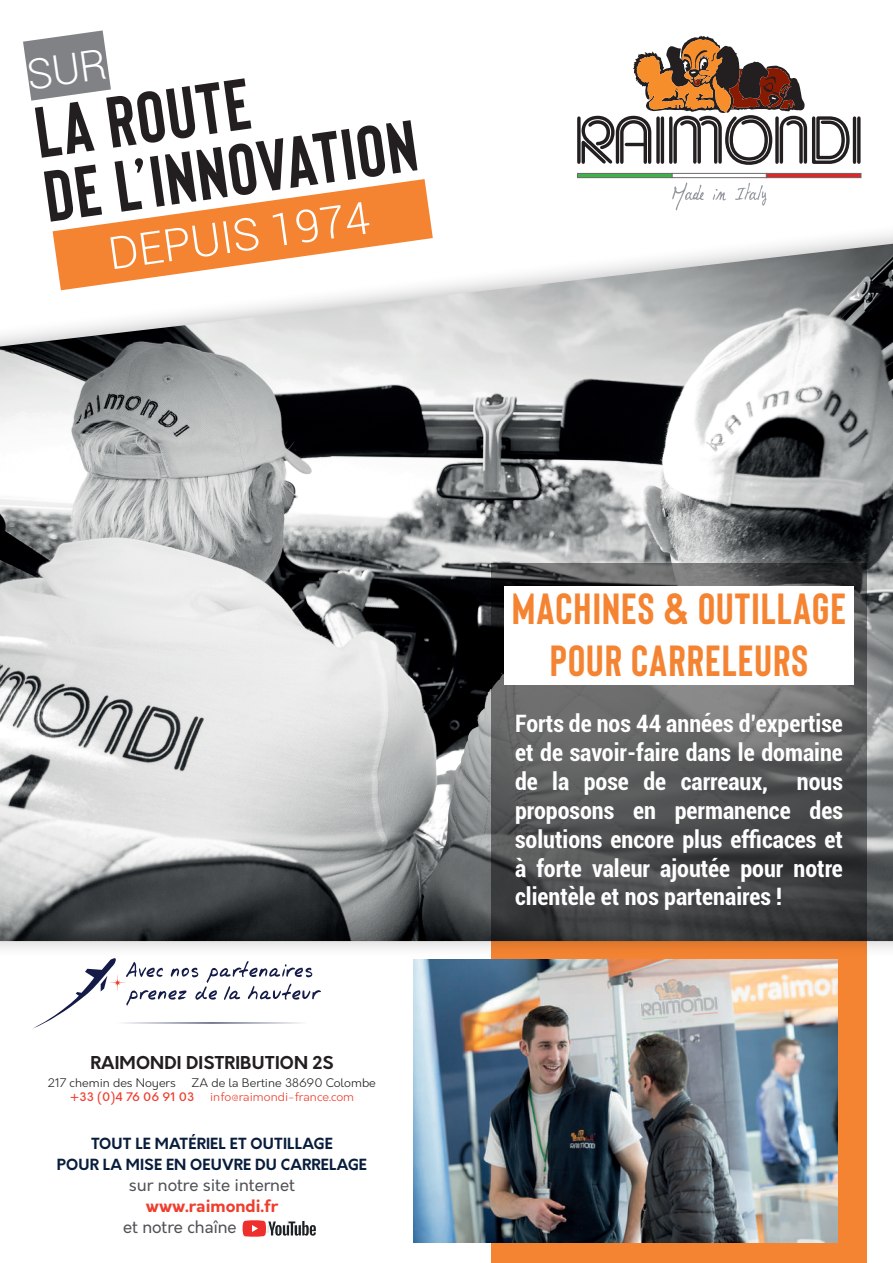
<style>
.page{position:relative;width:893px;height:1263px;background:#fff}
.page>*{position:absolute;margin:0;border:0;box-sizing:border-box;transform-origin:0 0}
.t1{font:700 72px/64.5px "Bison";color:#231f20}
.t2{font:300 45px "Roboto";color:#fff}
.t3{font:700 43.5px/52.2px "Bison";letter-spacing:.025em;color:#f58432;text-align:center}
.t4{font:700 condensed 24px/28.8px "Roboto";color:#fff;text-align:justify}
.t5{font:700 17.25px "Orkney";letter-spacing:.01em;color:#231f20}
.t6{font:700 16.8px/21px "Orkney";color:#ef3e2e;text-align:center}
.t7{font:16.8px "Orkney";color:#515256}
.t8{font:700 15px/21px "Orkney";letter-spacing:.01em;color:#081d3c;text-align:center}
.t9{font:300 11.55px "Orkney";color:#231f20;scale:1.05 1}
.t10{font:300 11.55px "Orkney";color:#ef3e2e;scale:1.05 1}
.t11{font:500 11.55px "Orkney";color:#ef3e2e;scale:1.05 1}
.s1{font-weight:400;color:#515256}
.s2{font-weight:400;color:#e6e7e9}
</style>
<div class="page">
<div style="left:0;top:216px;width:892px;height:742px;background:#231f20;opacity:.29"></div>
<img style="left:0;top:241px;width:892px;height:699px">
<svg style="left:491px;top:940px;width:375px;height:322px;fill:#f58432"></svg>
<svg style="left:491px;top:563px;width:375px;height:377px"></svg>
<svg style="left:53px;top:179px;width:379px;height:111px"></svg>
<svg style="left:242px;top:1220px;width:74px;height:16px"></svg>
<svg style="left:856px;top:118px;width:4px;height:44px"></svg>
<hr style="left:852px;top:118px;width:3px;height:44px;background:#231f20">
<hr style="left:577px;top:118px;width:3px;height:44px;background:#231f20">
<svg style="left:579px;top:36px;width:271px;height:129px"></svg>
<img style="left:672px;top:183px;width:14px;height:16px">
<div style="left:577px;top:173px;width:95px;height:5px;background:#3bb54a"></div>
<div style="left:577px;top:173px;width:95px;height:5px;border:1px solid #706b6b"></div>
<div style="left:671px;top:173px;width:95px;height:5px;border:1px solid #706b6b"></div>
<div style="left:766px;top:173px;width:94px;height:5px;background:#e22526"></div>
<div style="left:765px;top:173px;width:95px;height:5px;border:1px solid #706b6b"></div>
<img style="left:413px;top:959px;width:423px;height:282px">
<div style="left:504px;top:585px;width:349px;height:99px;background:#fff"></div>
<svg style="left:32px;top:955px;width:289px;height:73px"></svg>
<hr style="left:114px;top:1022px;width:194px;height:1px;background:#131b47">
<svg style="left:23px;top:30px;width:88px;height:71px"></svg>
<h1 class="t1" style="left:31px;top:101px;width:377px;rotate:-8deg">LA ROUTE<br>DE L’INNOVATION</h1>
<h2 class="t2" style="left:104px;top:223px;width:265px;rotate:-8deg">DEPUIS 1974</h2>
<p class="t5" style="left:90px;top:1050px;width:245px">RAIMONDI DISTRIBUTION 2S</p>
<p class="t9" style="left:48px;top:1075px;width:123px">217 chemin des Noyers</p>
<p class="t9" style="left:191px;top:1075px;width:177px">ZA de la Bertine 38690 Colombe</p>
<p class="t11" style="left:70px;top:1088px;width:120px">+33 (0)4 76 06 91 03</p>
<p class="t10" style="left:210px;top:1089px;width:139px">info@raimondi-france.com</p>
<p class="t8" style="left:57px;top:1133px;width:311px">TOUT LE MATÉRIEL ET OUTILLAGE<br>POUR LA MISE EN OEUVRE DU CARRELAGE</p>
<p class="t7" style="left:129px;top:1173px;width:168px">sur notre site internet</p>
<p class="t6" style="left:123px;top:1195px;width:184px">www.raimondi.fr<br><span class="s1">et notre chaîne</span> <span class="s2">youtube</span></p>
<h3 class="t3" style="left:511px;top:583px;width:335px">MACHINES &amp; OUTILLAGE<br>POUR CARRELEURS</h3>
<p class="t4" style="left:515px;top:708px;width:329px">Forts de nos 44 années d’expertise et de savoir-faire dans le domaine de la pose de carreaux, nous proposons en permanence des solutions encore plus efficaces et à forte valeur ajoutée pour notre clientèle et nos partenaires !</p>
</div>
